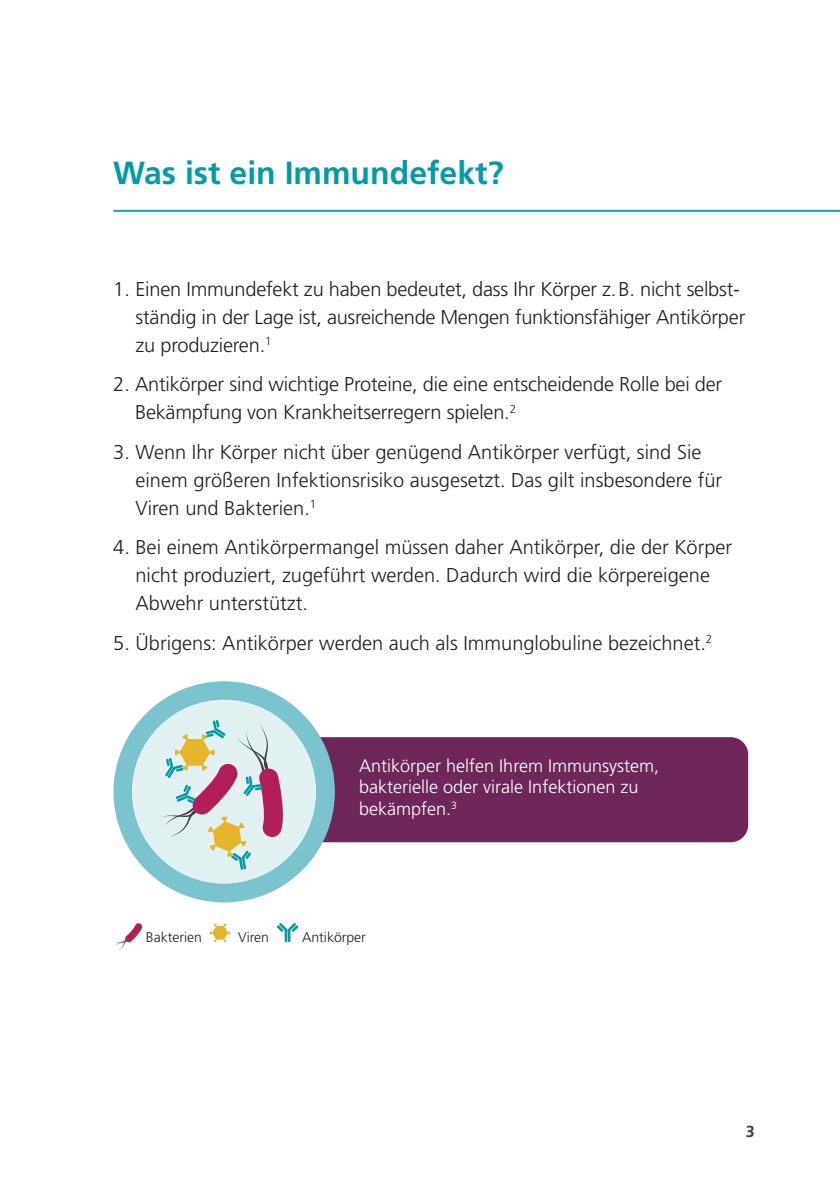
<style>
.page{position:relative;width:840px;height:1191px;background:#fff}
.page>*{position:absolute;margin:0;border:0;box-sizing:border-box;transform-origin:0 0}
.Head_1{font:700 32px "Frutiger LT";color:#009ca7}
.Head_2{font:300 20px/28px "Frutiger LT";color:#231f20}
.t1{font:300 18px/21.6px "Frutiger LT";color:#fff}
.t2{font:700 16px "Frutiger LT";color:#3e3e3f}
.Head_2-2{font:300 14px "Frutiger LT";color:#231f20}
</style>
<div class="page">
<hr style="left:113px;top:210px;width:726px;height:2px;background:#00aab2">
<svg style="left:114px;top:923px;width:28px;height:27px"></svg>
<svg style="left:210px;top:923px;width:20px;height:19px"></svg>
<svg style="left:277px;top:923px;width:21px;height:19px"></svg>
<div style="left:276px;top:737px;width:471px;height:105px;background:#6f275a;border-radius:17px"></div>
<div style="left:113px;top:681px;width:221px;height:221px;background:#79c4cd;border-radius:50%"></div>
<div style="left:132px;top:699px;width:184px;height:184px;background:#e2f1f2;border-radius:50%"></div>
<svg style="left:161px;top:720px;width:125px;height:150px"></svg>
<p class="Head_1" style="left:113px;top:154px;width:392px">Was ist ein Immundefekt?</p>
<p class="Head_2" style="left:135px;top:275px;width:611px;text-indent:-22px">1. Einen Immundefekt zu haben bedeutet, dass Ihr Körper z.B. nicht selbst&shy;ständig in der Lage ist, ausreichende Mengen funktionsfähiger Antikörper zu produzieren.<sup>1</sup></p>
<p class="Head_2" style="left:135px;top:371px;width:588px;text-indent:-22px">2. Antikörper sind wichtige Proteine, die eine entscheidende Rolle bei der<br>Bekämpfung von Krankheitserregern spielen.<sup>2</sup></p>
<p class="Head_2" style="left:135px;top:438px;width:588px;text-indent:-22px">3. Wenn Ihr Körper nicht über genügend Antikörper verfügt, sind Sie einem größeren Infektionsrisiko ausgesetzt. Das gilt insbesondere für<br>Viren und Bakterien.<sup>1</sup></p>
<p class="Head_2" style="left:135px;top:533px;width:598px;text-indent:-22px">4. Bei einem Antikörpermangel müssen daher Antikörper, die der Körper nicht produziert, zugeführt werden. Dadurch wird die körpereigene<br>Abwehr unterstützt.</p>
<p class="Head_2" style="left:113px;top:629px;width:600px">5. Übrigens: Antikörper werden auch als Immunglobuline bezeichnet.<sup>2</sup></p>
<p class="t1" style="left:359px;top:755px;width:301px">Antikörper helfen Ihrem Immunsystem, bakterielle oder virale Infektionen zu bekämpfen.<sup>3</sup></p>
<p class="Head_2-2" style="left:146px;top:929px;width:57px">Bakterien</p>
<p class="Head_2-2" style="left:238px;top:929px;width:32px">Viren</p>
<p class="Head_2-2" style="left:302px;top:929px;width:65px">Antikörper</p>
<p class="t2" style="left:745px;top:1122px;width:10px">3</p>
</div>
